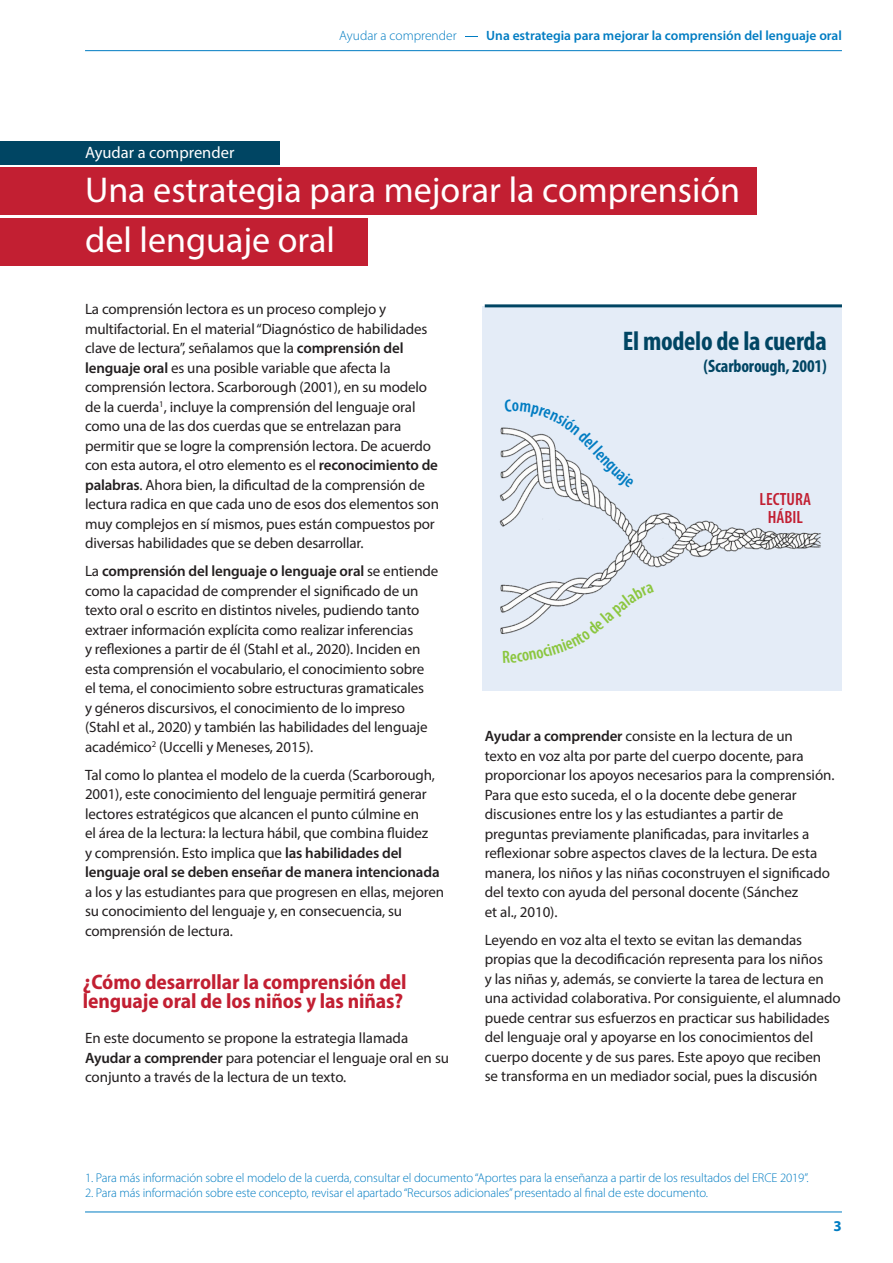
<style>
.page{position:relative;width:893px;height:1263px;background:#fff}
.page>*{position:absolute;margin:0;border:0;box-sizing:border-box;transform-origin:0 0}
.Estilo_de_párrafo_1{font:36px/49.5px "Myriad Pro";color:#fff}
.t1{font:700 condensed 27px "Myriad Pro";letter-spacing:-.01em;color:#004563}
.t2{font:700 semi-condensed 21px/19.5px "Myriad Pro";letter-spacing:-.005em;color:#c21f32}
.t3{font:700 condensed 18px "Myriad Pro";letter-spacing:-.01em;color:#004563}
.t4{font:600 condensed 17.7px/17.9px "Myriad Pro";color:#c21f32;text-align:center}
.t5{font:600 condensed 17.7px "Myriad Pro";color:#007cc2}
.t6{font:16.5px "Myriad Pro";color:#fff}
.t7{font:15px/19.5px "Myriad Pro";letter-spacing:-.01em;color:#231f20}
.t8{font:700 15px "Myriad Pro";color:#007cc2}
.t9{font:600 13.5px "Myriad Pro";color:#007cc2}
.t10{font:300 12.75px "Myriad Pro";letter-spacing:-.01em;color:#007cc2}
.s1{font-weight:300}
.s2{font-weight:600}
</style>
<div class="page">
<div style="left:0;top:168px;width:757px;height:47px;background:#c21f32"></div>
<div style="left:0;top:219px;width:368px;height:47px;background:#c21f32"></div>
<div style="left:0;top:141px;width:279px;height:23px;background:#004563"></div>
<div style="left:483px;top:306px;width:359px;height:384px;background:#e4ecf7"></div>
<img style="left:499px;top:427px;width:322px;height:207px">
<hr style="left:485px;top:304px;width:357px;height:3px;background:#004563">
<hr style="left:85px;top:1211px;width:757px;height:1px;background:#007cc2">
<hr style="left:85px;top:50px;width:757px;height:1px;background:#007cc2">
<svg style="left:504px;top:427px;width:87px;height:16px"></svg>
<svg style="left:600px;top:455px;width:34px;height:33px"></svg>
<svg style="left:503px;top:584px;width:151px;height:50px"></svg>
<p class="t6" style="left:85px;top:143px;width:151px">Ayudar a comprender</p>
<p class="t9" style="left:339px;top:27px;width:504px"><span class="s1">Ayudar a comprender -</span> Una estrategia para mejorar la comprensión del lenguaje oral</p>
<p class="Estilo_de_párrafo_1" style="left:85px;top:165px;width:657px">Una estrategia para mejorar la comprensión del lenguaje oral</p>
<p class="t7" style="left:85px;top:299px;width:355px">La comprensión lectora es un proceso complejo y multifactorial. En el material “Diagnóstico de habilidades clave de lectura”, señalamos que la <span class="s2">comprensión del lenguaje oral</span> es una posible variable que afecta la comprensión lectora. Scarborough (2001), en su modelo de la cuerda<sup>1</sup>, incluye la comprensión del lenguaje oral como una de las dos cuerdas que se entrelazan para permitir que se logre la comprensión lectora. De acuerdo con esta autora, el otro elemento es el <span class="s2">reconocimiento de palabras</span>. Ahora bien, la dificultad de la comprensión de lectura radica en que cada uno de esos dos elementos son muy complejos en sí mismos, pues están compuestos por diversas habilidades que se deben desarrollar.</p>
<p class="t7" style="left:85px;top:561px;width:355px">La <span class="s2">comprensión del lenguaje o lenguaje oral</span> se entiende como la capacidad de comprender el significado de un texto oral o escrito en distintos niveles, pudiendo tanto extraer información explícita como realizar inferencias<br>y reflexiones a partir de él (Stahl et al., 2020). Inciden en esta comprensión el vocabulario, el conocimiento sobre el tema, el conocimiento sobre estructuras gramaticales<br>y géneros discursivos, el conocimiento de lo impreso (Stahl et al., 2020) y también las habilidades del lenguaje académico<sup>2</sup> (Uccelli y Meneses, 2015).</p>
<p class="t7" style="left:85px;top:765px;width:361px">Tal como lo plantea el modelo de la cuerda (Scarborough, 2001), este conocimiento del lenguaje permitirá generar lectores estratégicos que alcancen el punto cúlmine en<br>el área de la lectura: la lectura hábil, que combina fluidez<br>y comprensión. Esto implica que <span class="s2">las habilidades del lenguaje oral se deben enseñar de manera intencionada </span>a los y las estudiantes para que progresen en ellas, mejoren su conocimiento del lenguaje y, en consecuencia, su comprensión de lectura.</p>
<p class="t2" style="left:83px;top:971px;width:325px">¿Cómo desarrollar la comprensión del lenguaje oral de los niños y las niñas?</p>
<p class="t7" style="left:85px;top:1028px;width:366px">En este documento se propone la estrategia llamada<br><span class="s2">Ayudar a comprender</span> para potenciar el lenguaje oral en su conjunto a través de la lectura de un texto.</p>
<p class="t1" style="left:623px;top:324px;width:205px">El modelo de la cuerda</p>
<p class="t3" style="left:703px;top:355px;width:125px">(Scarborough, 2001)</p>
<p class="t5" style="left:595px;top:432px;width:26px;rotate:47deg">el le</p>
<p class="t4" style="left:760px;top:490px;width:53px">LECTURA<br>HÁBIL</p>
<p class="t7" style="left:485px;top:726px;width:351px"><span class="s2">Ayudar a comprender</span> consiste en la lectura de un<br>texto en voz alta por parte del cuerpo docente, para proporcionar los apoyos necesarios para la comprensión.<br>Para que esto suceda, el o la docente debe generar discusiones entre los y las estudiantes a partir de preguntas previamente planificadas, para invitarles a reflexionar sobre aspectos claves de la lectura. De esta manera, los niños y las niñas coconstruyen el significado del texto con ayuda del personal docente (Sánchez<br>et al., 2010).</p>
<p class="t7" style="left:485px;top:930px;width:358px">Leyendo en voz alta el texto se evitan las demandas propias que la decodificación representa para los niños<br>y las niñas y, además, se convierte la tarea de lectura en una actividad colaborativa. Por consiguiente, el alumnado puede centrar sus esfuerzos en practicar sus habilidades del lenguaje oral y apoyarse en los conocimientos del cuerpo docente y de sus pares. Este apoyo que reciben<br>se transforma en un mediador social, pues la discusión</p>
<p class="t10" style="left:85px;top:1170px;width:725px">1. Para más información sobre el modelo de la cuerda, consultar el documento “Aportes para la enseñanza a partir de los resultados del ERCE 2019”.</p>
<p class="t10" style="left:85px;top:1185px;width:625px">2. Para más información sobre este concepto, revisar el apartado “Recursos adicionales” presentado al final de este documento.</p>
<p class="t8" style="left:834px;top:1216px;width:10px">3</p>
</div>
